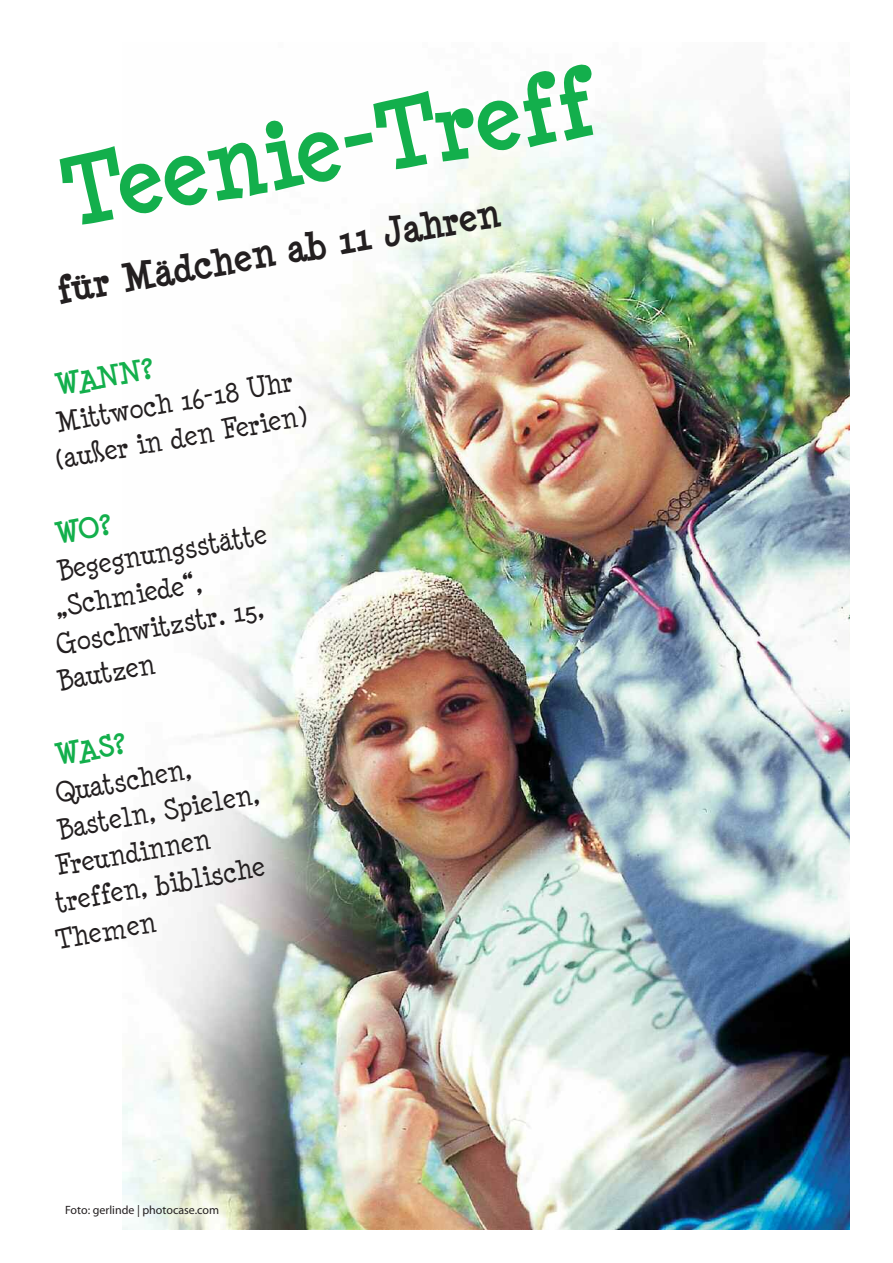
<style>
.page{position:relative;width:893px;height:1263px;background:#fff}
.page>*{position:absolute;margin:0;border:0;box-sizing:border-box;transform-origin:0 0}
.t1{font:700 90px "Minya Nouvelle";color:#13af4c}
.t2{font:700 36px "Minya Nouvelle";color:#231f20}
.t3{font:27px/36.2px "Minya Nouvelle";color:#231f20}
.t4{font:700 27px "Minya Nouvelle";color:#13af4c}
.t5{font:12px "Myriad Pro";color:#231f20}
</style>
<div class="page">
<img style="left:122px;top:88px;width:727px;height:1142px">
<h1 class="t1" style="left:53px;top:144px;width:539px;rotate:-10deg">Teenie-Treff</h1>
<h2 class="t2" style="left:53px;top:270px;width:457px;rotate:-10deg">für Mädchen ab 11 Jahren</h2>
<p class="t4" style="left:53px;top:370px;width:101px;rotate:-10deg">Wann?</p>
<p class="t3" style="left:46px;top:406px;width:256px;rotate:-10deg">Mittwoch 16-18 Uhr (außer in den Ferien)</p>
<p class="t3" style="left:52px;top:554px;width:215px;rotate:-10deg">Begegnungsstätte</p>
<p class="t3" style="left:52px;top:590px;width:149px;rotate:-10deg">„Schmiede“,</p>
<p class="t3" style="left:52px;top:627px;width:212px;rotate:-10deg">Goschwitzstr. 15,</p>
<p class="t3" style="left:52px;top:664px;width:102px;rotate:-10deg">Bautzen</p>
<p class="t4" style="left:53px;top:740px;width:72px;rotate:-10deg">Was?</p>
<p class="t3" style="left:52px;top:775px;width:138px;rotate:-10deg">Quatschen,</p>
<p class="t3" style="left:52px;top:812px;width:207px;rotate:-10deg">Basteln, Spielen,</p>
<p class="t3" style="left:52px;top:849px;width:158px;rotate:-10deg">Freundinnen</p>
<p class="t3" style="left:52px;top:885px;width:213px;rotate:-10deg">treffen, biblische</p>
<p class="t3" style="left:52px;top:922px;width:103px;rotate:-10deg">Themen</p>
<p class="t5" style="left:65px;top:1205px;width:156px">Foto: gerlinde | photocase.com</p>
</div>
